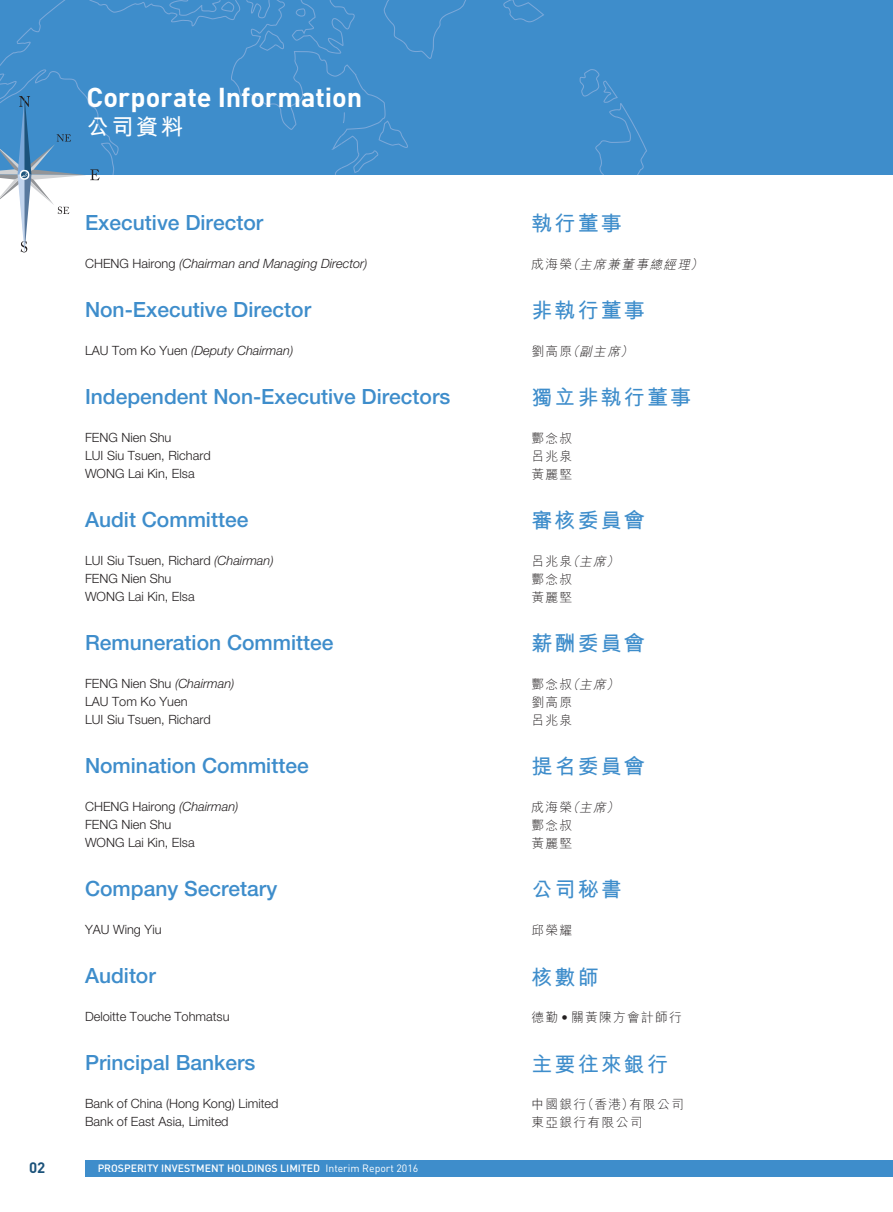
<style>
.page{position:relative;width:893px;height:1212px;background:#fff}
.page>*{position:absolute;margin:0;border:0;box-sizing:border-box;transform-origin:0 0}
.t1{font:700 27px "DIN Pro";letter-spacing:-.005em;color:#fff}
.t2{font:700 22.5px "M Hei HK";color:#fff}
.t3{font:500 21px "Helvetica Neue LT Std";color:#3e8dcb}
.t4{font:700 21px "M Hei HK";letter-spacing:.1em;color:#3e8dcb}
.t5{font:700 15px "DIN Pro";color:#1c537b}
.t6{font:300 12.75px/18px "Helvetica Neue LT Std";color:#231f20}
.t7{font:300 12.75px/18px "M Hei HK";letter-spacing:.1em;color:#231f20}
.t8{font:italic 300 12.75px "Helvetica Neue LT Std";color:#231f20}
.t9{font:italic 300 12.75px "M Hei HK";color:#231f20}
.t10{font:500 10.5px "DIN Pro";color:#fff}
.s1{font-style:normal}
.s2{font-style:italic}
.s3{font-weight:400}
.s4{font-family:"Helvetica Neue LT Std"}
</style>
<div class="page">
<div style="left:0;top:0;width:893px;height:175px;background:#3e8dcb"></div>
<div style="left:86px;top:1160px;width:807px;height:17px;background:#3e8dcb"></div>
<svg style="left:353px;top:120px;width:55px;height:53px"></svg>
<svg style="left:169px;top:0;width:65px;height:16px"></svg>
<svg style="left:256px;top:0;width:288px;height:59px"></svg>
<svg style="left:580px;top:69px;width:67px;height:106px"></svg>
<svg style="left:0;top:74px;width:345px;height:179px"></svg>
<h1 class="t1" style="left:86px;top:79px;width:277px">Corporate Information</h1>
<h2 class="t2" style="left:86px;top:110px;width:98px">公司資料</h2>
<h3 class="t3" style="left:85px;top:210px;width:180px">Executive Director</h3>
<p class="t8" style="left:85px;top:255px;width:284px"><span class="s1">CHENG Hairong</span> (Chairman and Managing Director)</p>
<h3 class="t3" style="left:85px;top:297px;width:228px">Non-Executive Director</h3>
<p class="t8" style="left:85px;top:342px;width:210px"><span class="s1">LAU Tom Ko Yuen</span> (Deputy Chairman)</p>
<h3 class="t3" style="left:85px;top:384px;width:367px">Independent Non-Executive Directors</h3>
<p class="t6" style="left:85px;top:428px;width:127px">FENG Nien Shu<br>LUI Siu Tsuen, Richard<br>WONG Lai Kin, Elsa</p>
<h3 class="t3" style="left:85px;top:507px;width:165px">Audit Committee</h3>
<p class="t6" style="left:85px;top:551px;width:190px">LUI Siu Tsuen, Richard <span class="s2">(Chairman)<br></span>FENG Nien Shu<br>WONG Lai Kin, Elsa</p>
<h3 class="t3" style="left:85px;top:630px;width:250px">Remuneration Committee</h3>
<p class="t6" style="left:85px;top:674px;width:151px">FENG Nien Shu <span class="s2">(Chairman)<br></span>LAU Tom Ko Yuen<br>LUI Siu Tsuen, Richard</p>
<h3 class="t3" style="left:85px;top:753px;width:225px">Nomination Committee</h3>
<p class="t6" style="left:85px;top:797px;width:155px">CHENG Hairong <span class="s2">(Chairman)<br></span>FENG Nien Shu<br>WONG Lai Kin, Elsa</p>
<h3 class="t3" style="left:85px;top:876px;width:194px">Company Secretary</h3>
<p class="t6" style="left:85px;top:920px;width:78px">YAU Wing Yiu</p>
<h3 class="t3" style="left:85px;top:963px;width:72px">Auditor</h3>
<p class="t6" style="left:85px;top:1007px;width:146px">Deloitte Touche Tohmatsu</p>
<h3 class="t3" style="left:85px;top:1050px;width:172px">Principal Bankers</h3>
<p class="t6" style="left:85px;top:1094px;width:195px">Bank of China (Hong Kong) Limited<br>Bank of East Asia, Limited</p>
<p class="t5" style="left:29px;top:1157px;width:18px">02</p>
<p class="t10" style="left:98px;top:1161px;width:322px">PROSPERITY INVESTMENT HOLDINGS LIMITED <span class="s3">Interim Report 2016</span></p>
<h3 class="t4" style="left:531px;top:208px;width:92px">執行董事</h3>
<p class="t9" style="left:531px;top:258px;width:176px"><span class="s1">成海榮</span>（主席兼董事總經理）</p>
<h3 class="t4" style="left:531px;top:295px;width:115px">非執行董事</h3>
<p class="t9" style="left:531px;top:345px;width:105px"><span class="s1">劉高原</span>（副主席）</p>
<h3 class="t4" style="left:531px;top:382px;width:161px">獨立非執行董事</h3>
<p class="t7" style="left:531px;top:429px;width:42px;text-align:justify">酆念叔呂兆泉黃麗堅</p>
<h3 class="t4" style="left:531px;top:505px;width:115px">審核委員會</h3>
<p class="t7" style="left:531px;top:552px;width:91px">呂兆泉<span class="s2">（主席）</span>酆念叔<br>黃麗堅</p>
<h3 class="t4" style="left:531px;top:628px;width:115px">薪酬委員會</h3>
<p class="t7" style="left:531px;top:675px;width:91px">酆念叔<span class="s2">（主席）</span>劉高原<br>呂兆泉</p>
<h3 class="t4" style="left:531px;top:751px;width:115px">提名委員會</h3>
<p class="t7" style="left:531px;top:798px;width:91px">成海榮<span class="s2">（主席）</span>酆念叔<br>黃麗堅</p>
<h3 class="t4" style="left:531px;top:874px;width:92px">公司秘書</h3>
<p class="t7" style="left:531px;top:921px;width:42px">邱榮耀</p>
<h3 class="t4" style="left:531px;top:961px;width:69px">核數師</h3>
<p class="t7" style="left:531px;top:1008px;width:152px">德勤 <span class="s4">•</span> 關黃陳方會計師行</p>
<h3 class="t4" style="left:531px;top:1048px;width:138px">主要往來銀行</h3>
<p class="t7" style="left:531px;top:1095px;width:154px">中國銀行（香港）有限公司東亞銀行有限公司</p>
</div>
